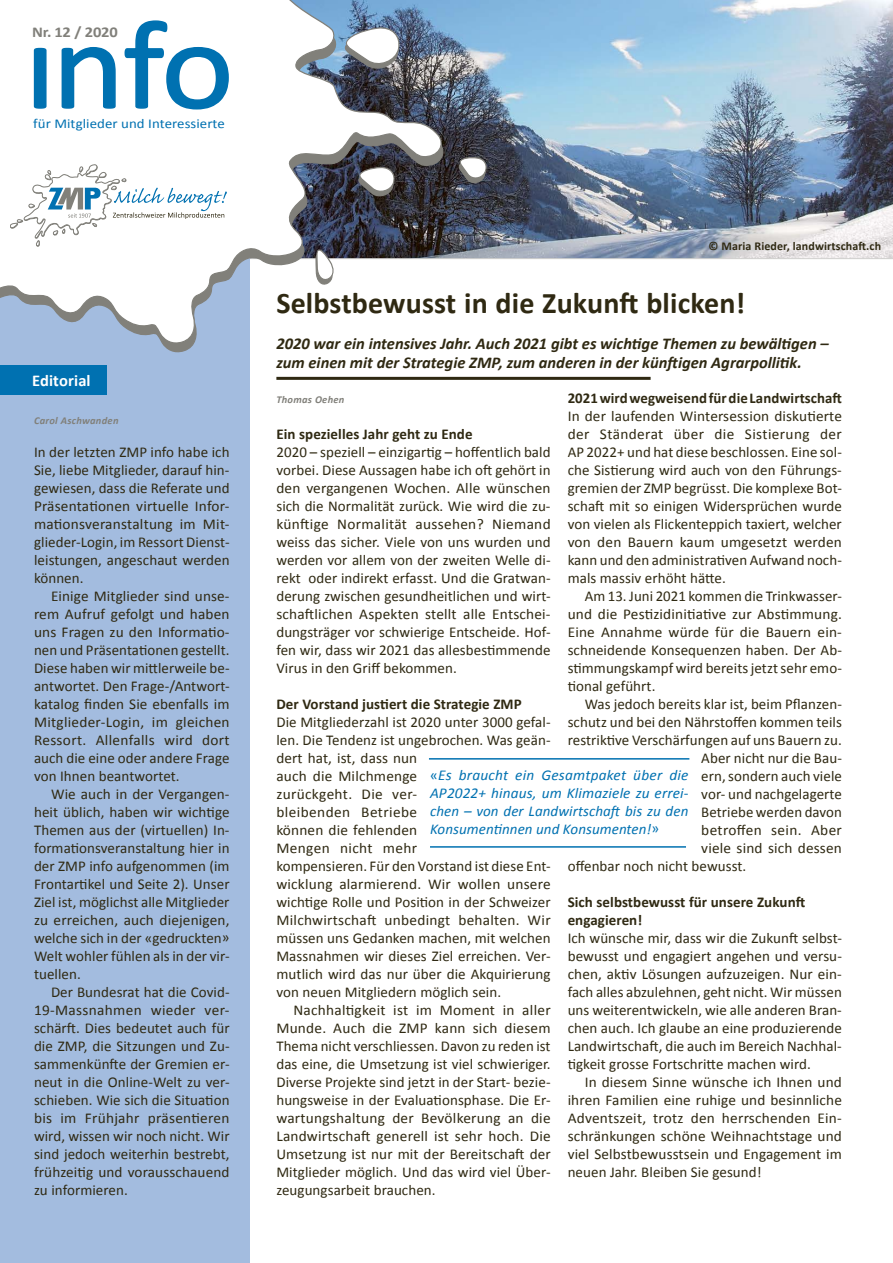
<style>
.page{position:relative;width:893px;height:1263px;background:#fff}
.page>*{position:absolute;margin:0;border:0;box-sizing:border-box;transform-origin:0 0}
.t1{font:700 30px "Calibri";letter-spacing:.005em;color:#2f2912}
.t2{font:italic 700 16.5px/19.5px "Calibri";color:#2f2912}
.t3{font:700 16.5px "Calibri";letter-spacing:.01em;color:#fff}
.t4{font:15px/18px "Calibri";letter-spacing:.005em;color:#2f2912;text-align:justify}
.t5{font:700 15px/18px "Calibri";letter-spacing:.005em;color:#2f2912}
.t6{font:italic 15px/18px "Calibri";letter-spacing:.005em;color:#0071b1;text-align:justify}
.t7{font:700 15px "Calibri";letter-spacing:-.01em;color:#81807a;scale:1.1 1}
.t8{font:13.5px "Calibri";letter-spacing:.005em;color:#0071b1;scale:1.1 1}
.t9{font:700 12px "Calibri";letter-spacing:.01em;color:#2f2912}
.t10{font:italic 700 10.5px "Calibri";letter-spacing:.025em;color:#81807a}
.s1{font-style:normal}
</style>
<div class="page">
<img style="left:520px;top:0;width:373px;height:259px">
<div style="left:0;top:220px;width:250px;height:1043px;background:#a3bcdf"></div>
<svg style="left:0;top:0;width:518px;height:366px"></svg>
<svg style="left:353px;top:157px;width:47px;height:45px"></svg>
<svg style="left:304px;top:248px;width:39px;height:43px"></svg>
<img style="left:339px;top:13px;width:71px;height:64px">
<svg style="left:453px;top:150px;width:38px;height:38px"></svg>
<svg style="left:33px;top:20px;width:197px;height:90px"></svg>
<div style="left:0;top:366px;width:107px;height:29px;background:#0071b1"></div>
<svg style="left:10px;top:165px;width:217px;height:81px"></svg>
<hr style="left:276px;top:377px;width:375px;height:3px;background:#2f2912">
<hr style="left:429px;top:758px;width:260px;height:2px;background:#0071b1">
<hr style="left:430px;top:846px;width:256px;height:2px;background:#0071b1">
<p class="t7" style="left:32px;top:21px;width:79px">Nr. 12 / 2020</p>
<p class="t8" style="left:33px;top:115px;width:176px">für Mitglieder und Interessierte</p>
<p class="t3" style="left:32px;top:369px;width:60px">Editorial</p>
<p class="t10" style="left:34px;top:413px;width:86px">Carol Aschwanden</p>
<p class="t4" style="left:34px;top:442px;width:197px">In der letzten ZMP info habe ich Sie, liebe Mitglieder, darauf hin&shy;gewiesen, dass die Referate und Präsentationen virtuelle Infor&shy;mationsveranstaltung im Mit&shy;glieder-Login, im Ressort Dienst&shy;leistungen, angeschaut werden können.</p>
<p class="t4" style="left:34px;top:586px;width:197px;text-indent:17px">Einige Mitglieder sind unse&shy;rem Aufruf gefolgt und haben uns Fragen zu den Informatio&shy;nen und Präsentationen gestellt.<br>Diese haben wir mittlerweile be&shy;antwortet. Den Frage-/Antwort&shy;katalog finden Sie ebenfalls im Mitglieder-Login, im gleichen Ressort. Allenfalls wird dort auch die eine oder andere Frage von Ihnen beantwortet.</p>
<p class="t4" style="left:34px;top:784px;width:197px;text-indent:17px">Wie auch in der Vergangen&shy;heit üblich, haben wir wichtige Themen aus der (virtuellen) In&shy;formationsveranstaltung hier in der ZMP info aufgenommen (im Frontartikel und Seite 2). Unser Ziel ist, möglichst alle Mitglieder zu erreichen, auch diejenigen, welche sich in der «gedruckten» Welt wohler fühlen als in der vir&shy;tuellen.</p>
<p class="t4" style="left:34px;top:982px;width:197px;text-indent:17px">Der Bundesrat hat die Covid-19-Massnahmen wieder ver&shy;schärft. Dies bedeutet auch für die ZMP, die Sitzungen und Zu&shy;sammenkünfte der Gremien er&shy;neut in die Online-Welt zu ver&shy;schieben. Wie sich die Situation bis im Frühjahr präsentieren wird, wissen wir noch nicht. Wir sind jedoch weiterhin bestrebt, frühzeitig und vorausschauend zu informieren.</p>
<p class="t9" style="left:708px;top:237px;width:174px">© Maria Rieder, landwirtschaft.ch</p>
<h1 class="t1" style="left:276px;top:282px;width:470px">Selbstbewusst in die Zukunft blicken!</h1>
<p class="t2" style="left:276px;top:333px;width:554px">2020 war ein intensives Jahr. Auch 2021 gibt es wichtige Themen zu bewältigen – zum einen mit der Strategie ZMP, zum anderen in der künftigen Agrarpollitik.</p>
<p class="t10" style="left:276px;top:392px;width:70px">Thomas Oehen</p>
<p class="t5" style="left:276px;top:424px;width:198px">Ein spezielles Jahr geht zu Ende</p>
<p class="t4" style="left:276px;top:442px;width:276px">2020 – speziell – einzigartig – hoffentlich bald vorbei. Diese Aussagen habe ich oft gehört in den vergangenen Wochen. Alle wünschen sich die Normalität zurück. Wie wird die zu&shy;künftige Normalität aussehen? Niemand weiss das sicher. Viele von uns wurden und werden vor allem von der zweiten Welle di&shy;rekt oder indirekt erfasst. Und die Gratwan&shy;derung zwischen gesundheitlichen und wirt&shy;schaftlichen Aspekten stellt alle Entschei&shy;dungsträger vor schwierige Entscheide. Hof&shy;fen wir, dass wir 2021 das allesbestimmende Virus in den Griff bekommen.</p>
<p class="t5" style="left:276px;top:694px;width:247px">Der Vorstand justiert die Strategie ZMP</p>
<p class="t4" style="left:276px;top:712px;width:276px;text-align:left">Die Mitgliederzahl ist 2020 unter 3000 gefal&shy;len. Die Tendenz ist ungebrochen. Was geän&shy;dert hat, ist, dass nun<br>auch die Milchmenge<br>zurückgeht. Die ver-<br>bleibenden Betriebe<br>können die fehlenden<br>Mengen nicht mehr<br>kompensieren. Für den Vorstand ist diese Ent&shy;wicklung alarmierend. Wir wollen unsere wichtige Rolle und Position in der Schweizer Milchwirtschaft unbedingt behalten. Wir müssen uns Gedanken machen, mit welchen Massnahmen wir dieses Ziel erreichen. Ver&shy;mutlich wird das nur über die Akquirierung von neuen Mitgliedern möglich sein.</p>
<p class="t4" style="left:276px;top:1000px;width:276px;text-indent:17px">Nachhaltigkeit ist im Moment in aller Munde. Auch die ZMP kann sich diesem Thema nicht verschliessen. Davon zu reden ist das eine, die Umsetzung ist viel schwieriger.<br>Diverse Projekte sind jetzt in der Start- bezie&shy;hungsweise in der Evaluationsphase. Die Er&shy;wartungshaltung der Bevölkerung an die Landwirtschaft generell ist sehr hoch. Die Umsetzung ist nur mit der Bereitschaft der Mitglieder möglich. Und das wird viel Über&shy;zeugungsarbeit brauchen.</p>
<p class="t5" style="left:568px;top:388px;width:276px">2021 wird wegweisend für die Landwirtschaft</p>
<p class="t4" style="left:568px;top:406px;width:276px">In der laufenden Wintersession diskutierte der Ständerat über die Sistierung der AP 2022+ und hat diese beschlossen. Eine sol&shy;che Sistierung wird auch von den Führungs&shy;gremien der ZMP begrüsst. Die komplexe Bot&shy;schaft mit so einigen Widersprüchen wurde von vielen als Flickenteppich taxiert, welcher von den Bauern kaum umgesetzt werden kann und den administrativen Aufwand noch&shy;mals massiv erhöht hätte.</p>
<p class="t4" style="left:568px;top:586px;width:276px;text-indent:17px">Am 13. Juni 2021 kommen die Trinkwasser&shy;und die Pestizidinitiative zur Abstimmung.<br>Eine Annahme würde für die Bauern ein&shy;schneidende Konsequenzen haben. Der Ab&shy;stimmungskampf wird bereits jetzt sehr emo&shy;tional geführt.</p>
<p class="t4" style="left:585px;top:694px;width:259px">Was jedoch bereits klar ist, beim Pflanzen-</p>
<p class="t4" style="left:568px;top:712px;width:276px">schutz und bei den Nährstoffen kommen teils</p>
<p class="t4" style="left:568px;top:730px;width:276px">restriktive Verschärfungen auf uns Bauern zu.</p>
<p class="t4" style="left:701px;top:748px;width:142px">Aber nicht nur die Bau-</p>
<p class="t4" style="left:701px;top:766px;width:142px">ern, sondern auch viele</p>
<p class="t4" style="left:701px;top:784px;width:142px">vor- und nachgelagerte</p>
<p class="t4" style="left:701px;top:802px;width:142px">Betriebe werden davon</p>
<p class="t4" style="left:701px;top:820px;width:142px">betroffen sein. Aber</p>
<p class="t4" style="left:701px;top:838px;width:142px">viele sind sich dessen</p>
<p class="t4" style="left:568px;top:856px;width:180px">offenbar noch nicht bewusst.</p>
<p class="t5" style="left:568px;top:892px;width:239px">Sich selbstbewusst für unsere Zukunft engagieren!</p>
<p class="t4" style="left:568px;top:928px;width:276px">Ich wünsche mir, dass wir die Zukunft selbst&shy;bewusst und engagiert angehen und versu&shy;chen, aktiv Lösungen aufzuzeigen. Nur ein&shy;fach alles abzulehnen, geht nicht. Wir müssen uns weiterentwickeln, wie alle anderen Bran&shy;chen auch. Ich glaube an eine produzierende Landwirtschaft, die auch im Bereich Nachhal&shy;tigkeit grosse Fortschritte machen wird.</p>
<p class="t4" style="left:568px;top:1072px;width:276px;text-indent:17px">In diesem Sinne wünsche ich Ihnen und ihren Familien eine ruhige und besinnliche Adventszeit, trotz den herrschenden Ein&shy;schränkungen schöne Weihnachtstage und viel Selbstbewusstsein und Engagement im neuen Jahr. Bleiben Sie gesund!</p>
<p class="t6" style="left:430px;top:765px;width:260px"><span class="s1">«</span>Es braucht ein Gesamtpaket über die AP2022+ hinaus, um Klimaziele zu errei&shy;chen – von der Landwirtschaft bis zu den Konsumentinnen und Konsumenten!<span class="s1">»</span></p>
</div>
